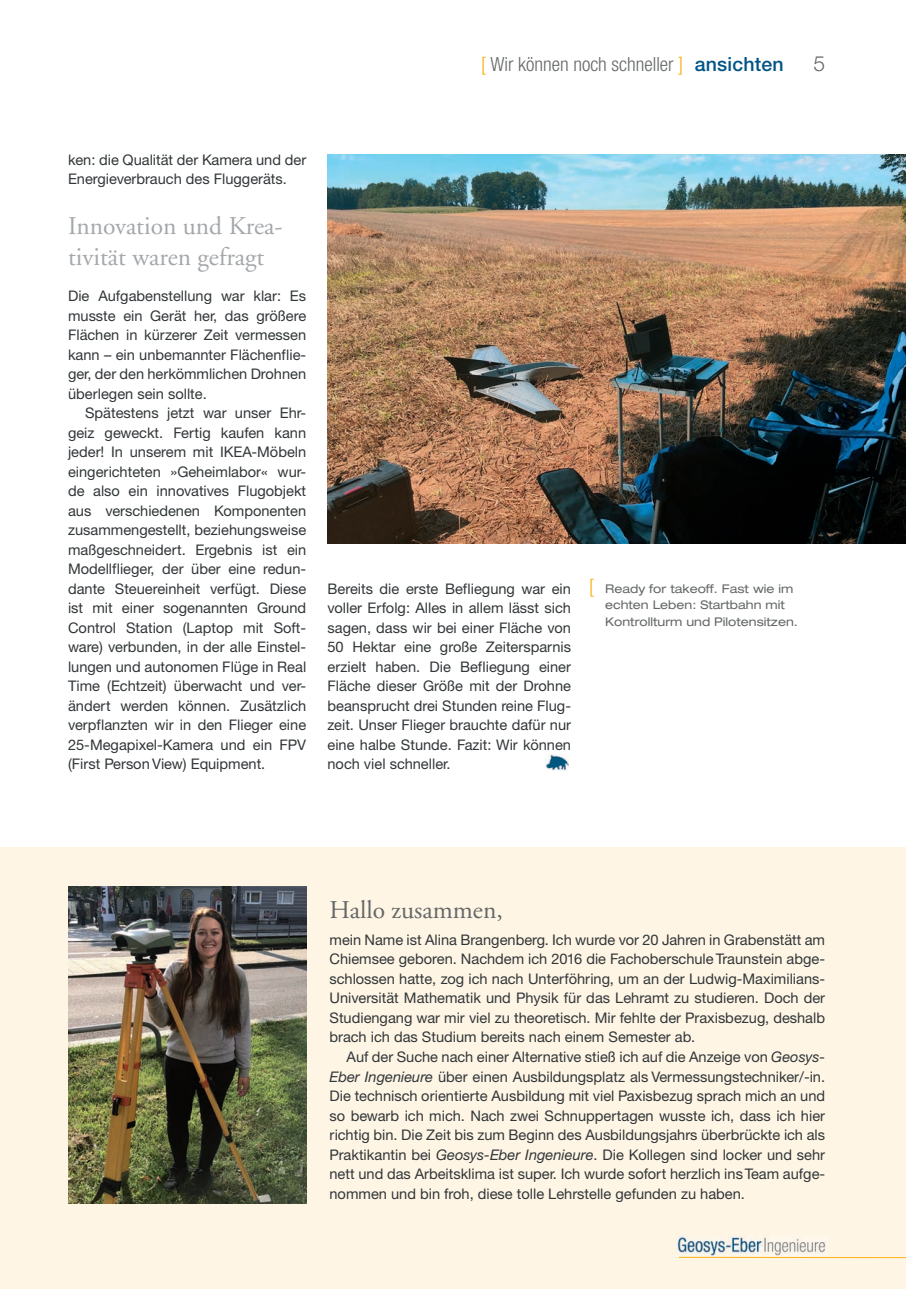
<style>
.page{position:relative;width:906px;height:1289px;background:#fff}
.page>*{position:absolute;margin:0;border:0;box-sizing:border-box;transform-origin:0 0}
.t1{font:25.5px/30.6px "Adobe Garamond LT";color:#a4a8aa}
.t2{font:25.5px "Adobe Garamond LT";color:#656868}
.t3{font:300 21px "Helvetica Neue CE";color:#656868}
.t4{font:300 condensed 19.5px "Helvetica Neue";color:#656868}
.t5{font:14.7px/19.5px "Helvetica Neue CE";color:#313638;text-align:justify}
.t6{font:expanded 12px/16.5px "Helvetica Neue";color:#656868}
.s1{font-family:"Helvetica Neue CE";font-stretch:normal;color:#fbb018}
.s2{font-family:"Helvetica Neue CE";font-weight:500;font-stretch:normal;color:#005486}
.s3{font-family:"Helvetica Neue CE";font-weight:300;font-stretch:normal;font-size:19.5px;color:#fbb018}
.s4{font-style:italic}
</style>
<div class="page">
<div style="left:0;top:847px;width:906px;height:441px;background:#fef5e5"></div>
<hr style="left:679px;top:1256px;width:227px;height:1px;background:#fbb018">
<img style="left:677px;top:1235px;width:149px;height:19px">
<img style="left:545px;top:755px;width:23px;height:15px">
<img style="left:328px;top:155px;width:578px;height:388px">
<img style="left:68px;top:886px;width:238px;height:317px">
<h3 class="t4" style="left:481px;top:53px;width:304px"><span class="s1">[</span> Wir können noch schneller <span class="s1">]</span> <span class="s2">ansichten</span></h3>
<h2 class="t3" style="left:813px;top:51px;width:13px">5</h2>
<p class="t5" style="left:68px;top:150px;width:240px">ken: die Qualität der Kamera und der<br>Energieverbrauch des Fluggeräts.</p>
<h1 class="t1" style="left:68px;top:211px;width:216px">Innovation und Krea&shy;tivität waren gefragt</h1>
<p class="t5" style="left:68px;top:286px;width:240px">Die Aufgabenstellung war klar: Es musste ein Gerät her, das größere Flächen in kürzerer Zeit vermessen kann – ein unbemannter Flächenflie&shy;ger, der den herkömmlichen Drohnen überlegen sein sollte.</p>
<p class="t5" style="left:68px;top:403px;width:240px;text-indent:17px">Spätestens jetzt war unser Ehr&shy;geiz geweckt. Fertig kaufen kann jeder! In unserem mit IKEA-Möbeln eingerichteten »Geheimlabor« wur&shy;de also ein innovatives Flugobjekt aus verschiedenen Komponenten zusammengestellt, beziehungsweise maßgeschneidert. Ergebnis ist ein Modellflieger, der über eine redun&shy;dante Steuereinheit verfügt. Diese ist mit einer sogenannten Ground Control Station (Laptop mit Soft&shy;ware) verbunden, in der alle Einstel&shy;lungen und autonomen Flüge in Real Time (Echtzeit) überwacht und ver&shy;ändert werden können. Zusätzlich verpflanzten wir in den Flieger eine 25-Megapixel-Kamera und ein FPV (First Person View) Equipment.</p>
<p class="t5" style="left:327px;top:579px;width:245px">Bereits die erste Befliegung war ein voller Erfolg: Alles in allem lässt sich sagen, dass wir bei einer Fläche von 50 Hektar eine große Zeitersparnis erzielt haben. Die Befliegung einer Fläche dieser Größe mit der Drohne beansprucht drei Stunden reine Flug&shy;zeit. Unser Flieger brauchte dafür nur eine halbe Stunde. Fazit: Wir können noch viel schneller.</p>
<p class="t6" style="left:605px;top:580px;width:194px;text-indent:-16px"><span class="s3">[</span> Ready for takeoff. Fast wie im echten Leben: Startbahn mit<br>Kontrollturm und Pilotensitzen.</p>
<h1 class="t2" style="left:329px;top:895px;width:175px">Hallo zusammen,</h1>
<p class="t5" style="left:329px;top:930px;width:497px">mein Name ist Alina Brangenberg. Ich wurde vor 20 Jahren in Grabenstätt am Chiemsee geboren. Nachdem ich 2016 die Fachoberschule Traunstein abge&shy;schlossen hatte, zog ich nach Unterföhring, um an der Ludwig-Maximilians-Universität Mathematik und Physik für das Lehramt zu studieren. Doch der Studiengang war mir viel zu theoretisch. Mir fehlte der Praxisbezug, deshalb brach ich das Studium bereits nach einem Semester ab.</p>
<p class="t5" style="left:329px;top:1047px;width:497px;text-indent:17px">Auf der Suche nach einer Alternative stieß ich auf die Anzeige von <span class="s4">Geosys-Eber Ingenieure</span> über einen Ausbildungsplatz als Vermessungstechniker/-in.<br>Die technisch orientierte Ausbildung mit viel Paxisbezug sprach mich an und so bewarb ich mich. Nach zwei Schnuppertagen wusste ich, dass ich hier richtig bin. Die Zeit bis zum Beginn des Ausbildungsjahrs überbrückte ich als Praktikantin bei <span class="s4">Geosys-Eber Ingenieure</span>. Die Kollegen sind locker und sehr nett und das Arbeitsklima ist super. Ich wurde sofort herzlich ins Team aufge&shy;nommen und bin froh, diese tolle Lehrstelle gefunden zu haben.</p>
</div>
